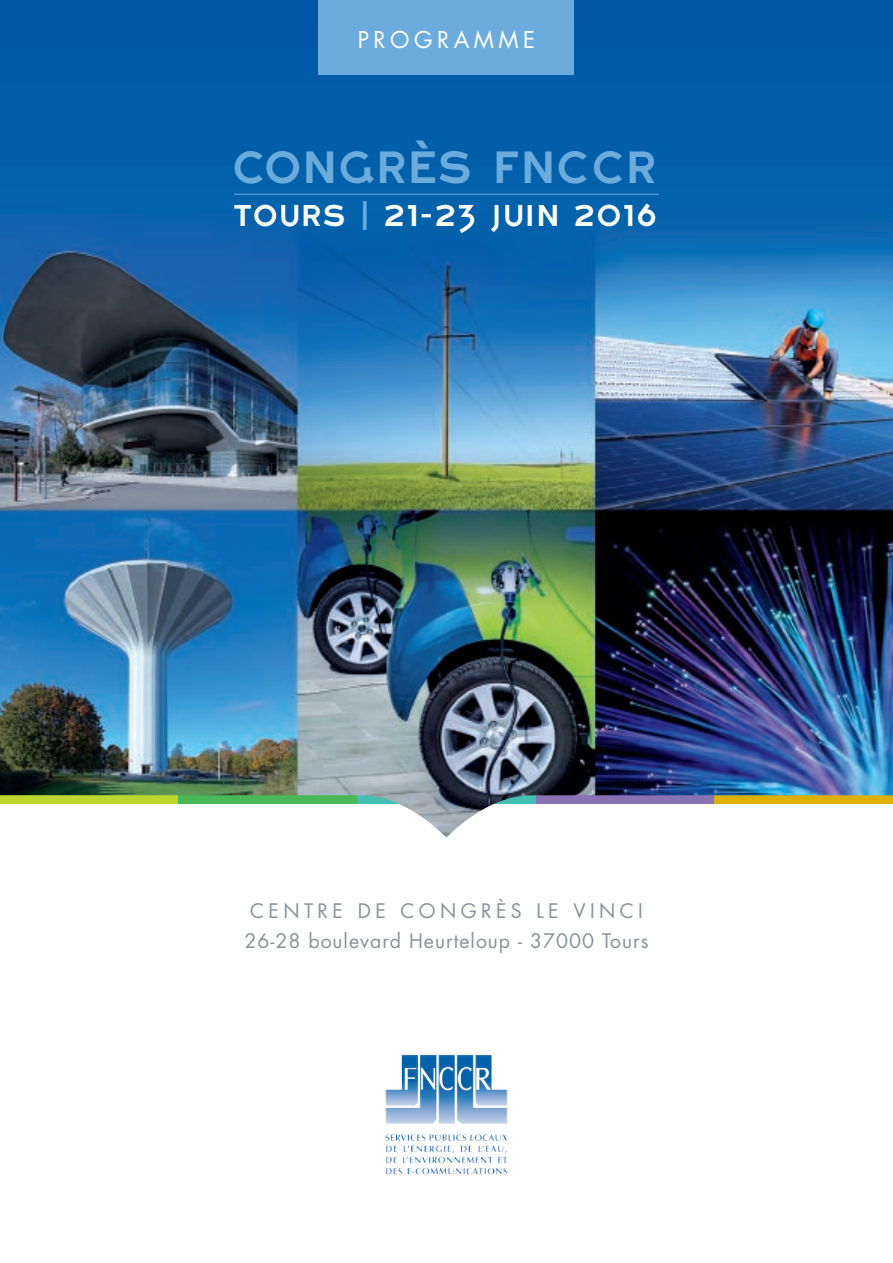
<style>
.page{position:relative;width:893px;height:1263px;background:#fff}
.page>*{position:absolute;margin:0;border:0;box-sizing:border-box;transform-origin:0 0}
.t1{font:45px "Gross";letter-spacing:.065em;color:#6cacdd}
.t2{font:30px "Gross";letter-spacing:.075em;color:#fff}
.t3{font:22.5px "Futura";letter-spacing:.2em;color:#fff}
.t4{font:19.5px/30px "Futura";letter-spacing:.05em;color:#8a9297}
.s1{color:#6cacdd}
</style>
<div class="page">
<img style="left:0;top:0;width:893px;height:838px">
<div style="left:319px;top:0;width:255px;height:74px;background:#6cacdd"></div>
<hr style="left:234px;top:194px;width:425px;height:1px;background:#6cacdd">
<img style="left:385px;top:1054px;width:123px;height:121px">
<p class="t3" style="left:358px;top:30px;width:179px">PROGRAMME</p>
<h1 class="t1" style="left:235px;top:141px;width:425px">CONGRÈS FNCCR</h1>
<h2 class="t2" style="left:235px;top:198px;width:425px">TOURS <span class="s1">|</span> 21-23 JUIN 2016</h2>
<p class="t4" style="left:244px;top:897px;width:405px">CENTRE DE CONGRÈS LE VINCI<br>26-28 boulevard Heurteloup - 37000 Tours</p>
</div>
